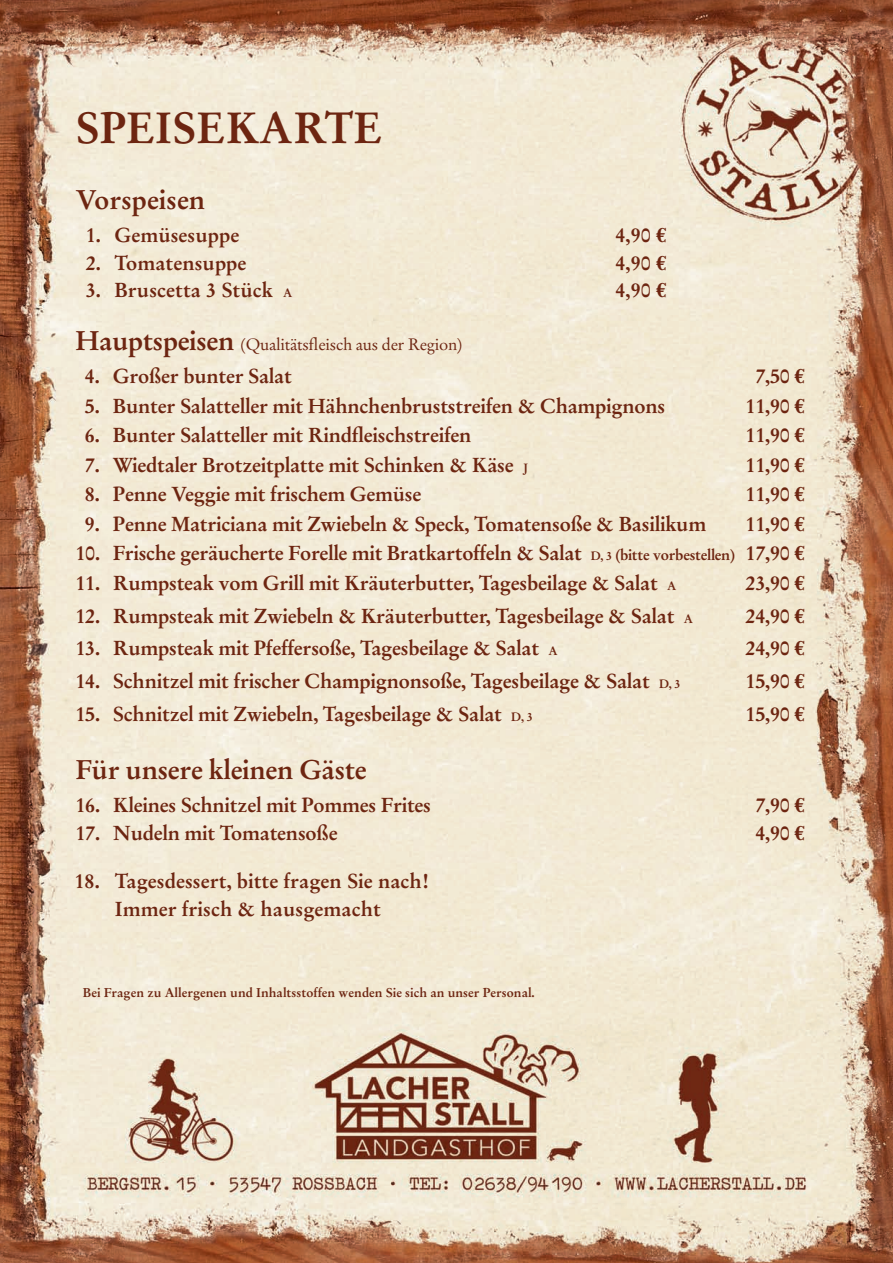
<style>
.page{position:relative;width:893px;height:1263px;background:#fff}
.page>*{position:absolute;margin:0;border:0;box-sizing:border-box;transform-origin:0 0}
.t1{font:700 43.5px "Stempel Garamond CE";color:#6d2511}
.t2{font:700 27px "Stempel Garamond CE";letter-spacing:-.015em;color:#6d2511}
.t3{font:700 20.25px/28.5px "Stempel Garamond CE";letter-spacing:-.015em;color:#6d2511;text-align:center}
.t4{font:16.5px "Stempel Garamond CE";letter-spacing:-.015em;color:#6d2511}
.t5{font:700 12.75px "Stempel Garamond CE";color:#6d2511}
.s1{font-family:"Euro Serif"}
.s2{font-size:12px}
.s3{font-weight:700;font-size:27px}
.s4{font-size:15px}
</style>
<div class="page">
<img style="left:0;top:0;width:893px;height:1263px">
<h1 class="t1" style="left:75px;top:100px;width:309px">Speisekarte</h1>
<h2 class="t2" style="left:75px;top:183px;width:132px">Vorspeisen</h2>
<p class="t3" style="left:86px;top:220px;width:155px">1. Gemüsesuppe</p>
<p class="t3" style="left:615px;top:220px;width:52px">4,90 <span class="s1">€</span></p>
<p class="t3" style="left:86px;top:248px;width:162px">2. Tomatensuppe</p>
<p class="t3" style="left:615px;top:248px;width:52px">4,90 <span class="s1">€</span></p>
<p class="t3" style="left:86px;top:276px;width:202px">3. Bruscetta 3 Stück <span class="s2">A</span></p>
<p class="t3" style="left:615px;top:276px;width:52px">4,90 <span class="s1">€</span></p>
<p class="t4" style="left:75px;top:334px;width:388px"><span class="s3">Hauptspeisen</span> (Qualitätsfleisch aus der Region)</p>
<p class="t3" style="left:85px;top:362px;width:209px">4. Großer bunter Salat</p>
<p class="t3" style="left:755px;top:362px;width:51px">7,50 <span class="s1">€</span></p>
<p class="t3" style="left:85px;top:391px;width:582px">5. Bunter Salatteller mit Hähnchenbruststreifen &amp; Champignons</p>
<p class="t3" style="left:746px;top:391px;width:60px">11,90 <span class="s1">€</span></p>
<p class="t3" style="left:85px;top:421px;width:388px">6. Bunter Salatteller mit Rindfleischstreifen</p>
<p class="t3" style="left:746px;top:421px;width:60px">11,90 <span class="s1">€</span></p>
<p class="t3" style="left:85px;top:450px;width:445px">7. Wiedtaler Brotzeitplatte mit Schinken &amp; Käse <span class="s2">J</span></p>
<p class="t3" style="left:746px;top:450px;width:60px">11,90 <span class="s1">€</span></p>
<p class="t3" style="left:85px;top:480px;width:338px">8. Penne Veggie mit frischem Gemüse</p>
<p class="t3" style="left:746px;top:480px;width:60px">11,90 <span class="s1">€</span></p>
<p class="t3" style="left:85px;top:509px;width:623px">9. Penne Matriciana mit Zwiebeln &amp; Speck, Tomatensoße &amp; Basilikum</p>
<p class="t3" style="left:746px;top:509px;width:60px">11,90 <span class="s1">€</span></p>
<p class="t3" style="left:75px;top:539px;width:730px">10. Frische geräucherte Forelle mit Bratkartoffeln &amp; Salat <span class="s2">D, 3</span> <span class="s4">(bitte vorbestellen)</span> 17,90 <span class="s1">€</span></p>
<p class="t3" style="left:75px;top:568px;width:596px">11. Rumpsteak vom Grill mit Kräuterbutter, Tagesbeilage &amp; Salat <span class="s2">A</span></p>
<p class="t3" style="left:746px;top:568px;width:60px">23,90 <span class="s1">€</span></p>
<p class="t3" style="left:75px;top:601px;width:613px">12. Rumpsteak mit Zwiebeln &amp; Kräuterbutter, Tagesbeilage &amp; Salat <span class="s2">A</span></p>
<p class="t3" style="left:746px;top:601px;width:60px">24,90 <span class="s1">€</span></p>
<p class="t3" style="left:75px;top:634px;width:478px">13. Rumpsteak mit Pfeffersoße, Tagesbeilage &amp; Salat <span class="s2">A</span></p>
<p class="t3" style="left:746px;top:634px;width:60px">24,90 <span class="s1">€</span></p>
<p class="t3" style="left:75px;top:667px;width:607px">14. Schnitzel mit frischer Champignonsoße, Tagesbeilage &amp; Salat <span class="s2">D, 3</span></p>
<p class="t3" style="left:746px;top:667px;width:60px">15,90 <span class="s1">€</span></p>
<p class="t3" style="left:75px;top:699px;width:459px">15. Schnitzel mit Zwiebeln, Tagesbeilage &amp; Salat <span class="s2">D, 3</span></p>
<p class="t3" style="left:746px;top:699px;width:60px">15,90 <span class="s1">€</span></p>
<h2 class="t2" style="left:75px;top:752px;width:293px">Für unsere kleinen Gäste</h2>
<p class="t3" style="left:75px;top:790px;width:357px">16. Kleines Schnitzel mit Pommes Frites</p>
<p class="t3" style="left:755px;top:790px;width:51px">7,90 <span class="s1">€</span></p>
<p class="t3" style="left:75px;top:819px;width:264px">17. Nudeln mit Tomatensoße</p>
<p class="t3" style="left:755px;top:819px;width:51px">4,90 <span class="s1">€</span></p>
<p class="t3" style="left:74px;top:866px;width:357px">18. Tagesdessert, bitte fragen Sie nach!<br>Immer frisch &amp; hausgemacht</p>
<p class="t5" style="left:83px;top:984px;width:453px">Bei Fragen zu Allergenen und Inhaltsstoffen wenden Sie sich an unser Personal.</p>
</div>
